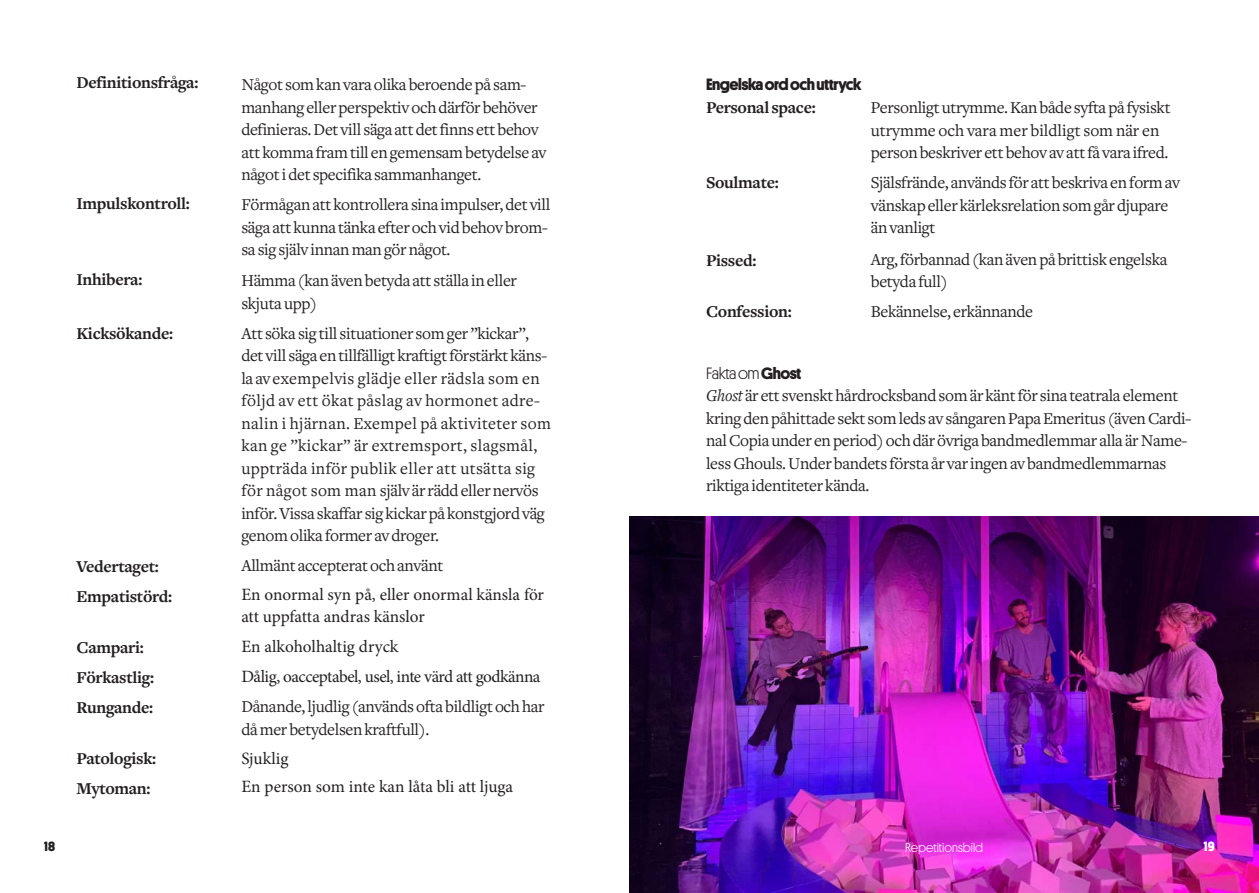
<style>
.page{position:relative;width:1259px;height:893px;background:#fff}
.page>*{position:absolute;margin:0;border:0;box-sizing:border-box;transform-origin:0 0}
.t1{font:17.25px/22.5px "Curtain Serif";letter-spacing:-.02em;color:#231f20}
.t2{font:17.25px/22.5px "Curtain Serif";letter-spacing:.02em;color:#231f20}
.t3{font:700 17.25px "Curtain Serif";letter-spacing:-.02em;color:#231f20}
.t4{font:17.25px/22.5px "Minion Pro";letter-spacing:-.01em;color:#231f20}
.t5{font:17.25px "Minion Pro";letter-spacing:-.03em;color:#231f20}
.t6{font:700 16.5px "Stage Sans";letter-spacing:-.03em;color:#231f20}
.t7{font:300 16.5px "Stage Sans";letter-spacing:-.03em;color:#231f20}
.t8{font:700 13.5px "Stage Sans";color:#231f20}
.t9{font:700 13.5px "Stage Sans";color:#fff}
.t10{font:12.75px "Stage Sans";color:#fff}
.s1{font-weight:700}
.s2{font-style:italic}
</style>
<div class="page">
<img style="left:629px;top:516px;width:630px;height:377px">
<p class="t3" style="left:77px;top:73px;width:123px">Definitionsfråga:</p>
<p class="t3" style="left:77px;top:193px;width:115px">Impulskontroll:</p>
<p class="t3" style="left:77px;top:270px;width:67px">Inhibera:</p>
<p class="t3" style="left:77px;top:324px;width:98px">Kicksökande:</p>
<p class="t8" style="left:44px;top:836px;width:12px">18</p>
<p class="t3" style="left:77px;top:556px;width:84px">Vedertaget:</p>
<p class="t3" style="left:77px;top:586px;width:97px">Empatistörd:</p>
<p class="t3" style="left:77px;top:637px;width:69px">Campari:</p>
<p class="t3" style="left:77px;top:667px;width:79px">Förkastlig:</p>
<p class="t3" style="left:77px;top:697px;width:78px">Rungande:</p>
<p class="t3" style="left:77px;top:748px;width:81px">Patologisk:</p>
<p class="t3" style="left:77px;top:778px;width:75px">Mytoman:</p>
<p class="t1" style="left:241px;top:74px;width:307px">Något som kan vara olika beroende på sam&shy;manhang eller perspektiv och därför behöver definieras. Det vill säga att det finns ett behov att komma fram till en gemensam betydelse av något i det specifika sammanhanget.</p>
<p class="t1" style="left:241px;top:193px;width:310px">Förmågan att kontrollera sina impulser, det vill säga att kunna tänka efter och vid behov brom&shy;sa sig själv innan man gör något.</p>
<p class="t1" style="left:241px;top:270px;width:277px">Hämma (kan även betyda att ställa in eller skjuta upp)</p>
<p class="t1" style="left:241px;top:322px;width:307px">Att söka sig till situationer som ger ”kickar”, det vill säga en tillfälligt kraftigt förstärkt käns&shy;la av exempelvis glädje eller rädsla som en följd av ett ökat påslag av hormonet adre-</p>
<p class="t2" style="left:241px;top:412px;width:311px">nalin i hjärnan. Exempel på aktiviteter som kan ge ”kickar” är extremsport, slagsmål, uppträda inför publik eller att utsätta sig för något som man själv är rädd eller nervös inför. Vissa skaffar sig kickar på konstgjord väg genom olika former av droger.</p>
<p class="t1" style="left:241px;top:555px;width:203px">Allmänt accepterat och använt</p>
<p class="t4" style="left:241px;top:583px;width:304px">En onormal syn på, eller onormal känsla för att uppfatta andras känslor</p>
<p class="t4" style="left:241px;top:635px;width:159px">En alkoholhaltig dryck</p>
<p class="t5" style="left:241px;top:665px;width:301px">Dålig, oacceptabel, usel, inte värd att godkänna</p>
<p class="t1" style="left:241px;top:696px;width:305px">Dånande, ljudlig (används ofta bildligt och har då mer betydelsen kraftfull).</p>
<p class="t4" style="left:241px;top:747px;width:49px">Sjuklig</p>
<p class="t4" style="left:241px;top:775px;width:273px">En person som inte kan låta bli att ljuga</p>
<p class="t6" style="left:706px;top:72px;width:157px">Engelska ord och uttryck</p>
<p class="t3" style="left:706px;top:97px;width:111px">Personal space:</p>
<p class="t3" style="left:706px;top:172px;width:74px">Soulmate:</p>
<p class="t3" style="left:706px;top:250px;width:52px">Pissed:</p>
<p class="t3" style="left:706px;top:302px;width:87px">Confession:</p>
<p class="t1" style="left:871px;top:97px;width:301px">Personligt utrymme. Kan både syfta på fysiskt utrymme och vara mer bildligt som när en person beskriver ett behov av att få vara ifred.</p>
<p class="t1" style="left:871px;top:172px;width:311px">Själsfrände, används för att beskriva en form av vänskap eller kärleksrelation som går djupare än vanligt</p>
<p class="t1" style="left:871px;top:248px;width:298px">Arg, förbannad (kan även på brittisk engelska betyda full)</p>
<p class="t1" style="left:871px;top:301px;width:164px">Bekännelse, erkännande</p>
<p class="t7" style="left:706px;top:361px;width:97px">Fakta om <span class="s1">Ghost</span></p>
<p class="t1" style="left:706px;top:385px;width:486px"><span class="s2">Ghost</span> är ett svenskt hårdrocksband som är känt för sina teatrala element kring den påhittade sekt som leds av sångaren Papa Emeritus (även Cardi&shy;nal Copia under en period) och där övriga bandmedlemmar alla är Name&shy;less Ghouls. Under bandets första år var ingen av bandmedlemmarnas riktiga identiteter kända.</p>
<p class="t10" style="left:905px;top:838px;width:79px">Repetitionsbild</p>
<p class="t9" style="left:1204px;top:836px;width:12px">19</p>
</div>
